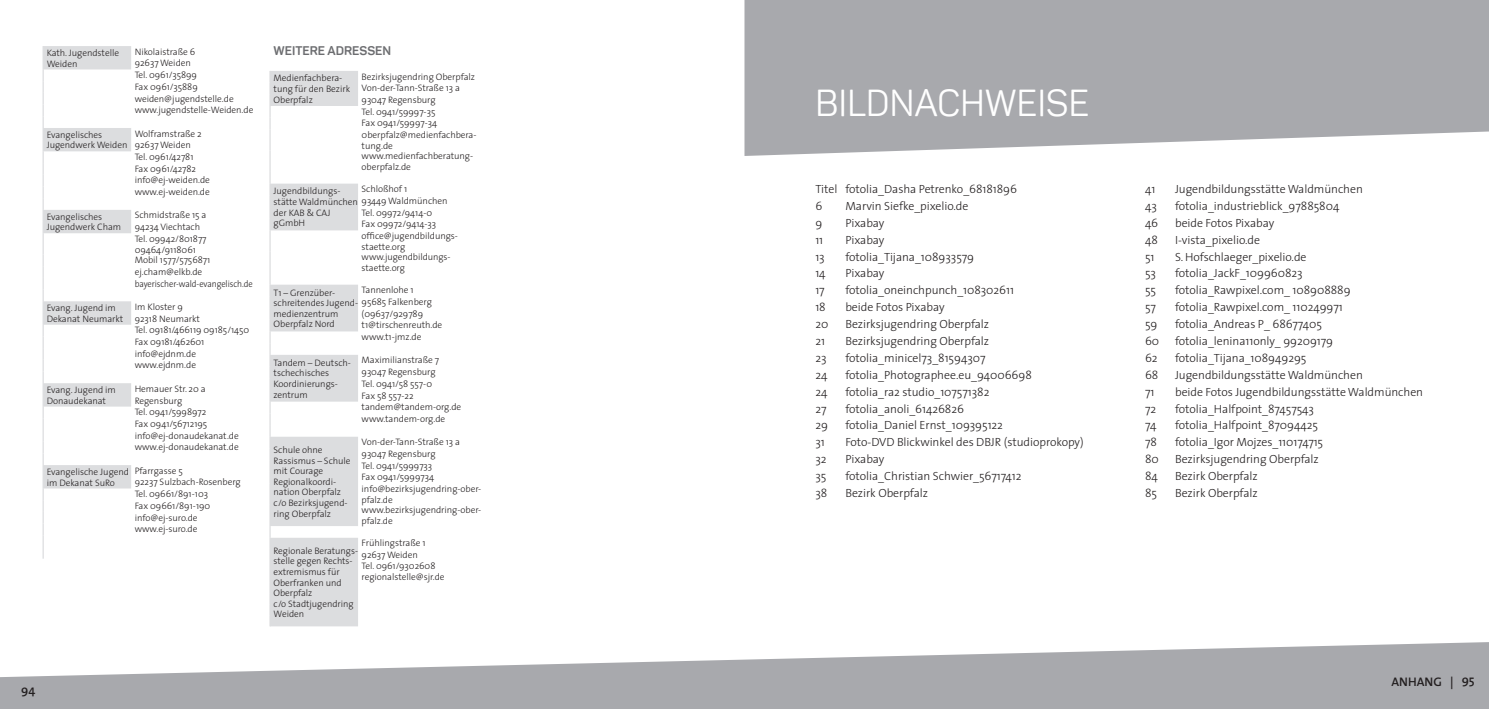
<style>
.page{position:relative;width:1489px;height:709px;background:#fff}
.page>*{position:absolute;margin:0;border:0;box-sizing:border-box;transform-origin:0 0}
.t1{font:37.5px "Panton";color:#fff;scale:.95 1}
.t2{font:700 12.5px "Panton";color:#6c6d70}
.t3{font:600 12.5px "The Sans";color:#231f20}
.t4{font:300 11.88px/16.9px "The Sans";letter-spacing:-.005em;color:#231f20}
.t5{font:300 9.38px/11.8px "The Sans";letter-spacing:-.005em;color:#231f20}
</style>
<div class="page">
<svg style="left:744px;top:0;width:744px;height:156px;background:#aeafb3"></svg>
<svg style="left:43px;top:46px;width:88px;height:512px"></svg>
<svg style="left:271px;top:71px;width:87px;height:555px;fill:#dcdddf"></svg>
<svg style="left:269px;top:71px;width:2px;height:58px"></svg>
<hr style="left:269px;top:129px;width:2px;height:22px;background:#dcdddf">
<hr style="left:269px;top:151px;width:2px;height:21px;background:#dcdddf">
<svg style="left:269px;top:172px;width:2px;height:58px"></svg>
<hr style="left:269px;top:230px;width:2px;height:22px;background:#dcdddf">
<hr style="left:269px;top:252px;width:2px;height:21px;background:#dcdddf">
<svg style="left:269px;top:273px;width:2px;height:210px"></svg>
<hr style="left:269px;top:483px;width:2px;height:22px;background:#dcdddf">
<hr style="left:269px;top:505px;width:2px;height:21px;background:#dcdddf">
<svg style="left:269px;top:526px;width:2px;height:100px"></svg>
<svg style="left:0;top:642px;width:1488px;height:67px"></svg>
<p class="t5" style="left:47px;top:47px;width:74px;line-height:10.6px">Kath. Jugendstelle<br>Weiden</p>
<p class="t5" style="left:135px;top:45px;width:120px">Nikolaistraße 6<br>92637 Weiden<br>Tel. 0961/35899<br>Fax 0961/35889 weiden@jugendstelle.de www.jugendstelle-Weiden.de</p>
<p class="t5" style="left:47px;top:129px;width:82px;line-height:10.6px">Evangelisches<br>Jugendwerk Weiden</p>
<p class="t5" style="left:135px;top:127px;width:77px">Wolframstraße 2<br>92637 Weiden<br>Tel. 0961/42781<br>Fax 0961/42782 info@ej-weiden.de www.ej-weiden.de</p>
<p class="t5" style="left:47px;top:211px;width:76px;line-height:10.6px">Evangelisches<br>Jugendwerk Cham</p>
<p class="t5" style="left:135px;top:209px;width:73px">Schmidstraße 15 a<br>94234 Viechtach<br>Tel. 09942/801877</p>
<p class="t5" style="left:135px;top:244px;width:77px;line-height:10.6px">09464/9118061<br>Mobil 1577/5756871</p>
<p class="t5" style="left:135px;top:265px;width:120px">ej.cham@elkb.de bayerischer-wald-evangelisch.de</p>
<p class="t5" style="left:47px;top:302px;width:78px;line-height:10.6px">Evang. Jugend im<br>Dekanat Neumarkt</p>
<p class="t5" style="left:135px;top:300px;width:116px">Im Kloster 9<br>92318 Neumarkt<br>Tel. 09181/466119 09185/1450<br>Fax 09181/462601 info@ejdnm.de www.ejdnm.de</p>
<p class="t5" style="left:47px;top:384px;width:71px;line-height:10.6px">Evang. Jugend im<br>Donaudekanat</p>
<p class="t5" style="left:135px;top:382px;width:106px">Hemauer Str. 20 a<br>Regensburg<br>Tel. 0941/5998972<br>Fax 0941/56712195 info@ej-donaudekanat.de www.ej-donaudekanat.de</p>
<p class="t5" style="left:47px;top:466px;width:84px;line-height:10.6px">Evangelische Jugend im Dekanat SuRo</p>
<p class="t5" style="left:135px;top:464px;width:107px">Pfarrgasse 5<br>92237 Sulzbach-Rosenberg<br>Tel. 09661/891-103<br>Fax 09661/891-190 info@ej-suro.de www.ej-suro.de</p>
<h2 class="t2" style="left:273px;top:43px;width:119px">WEITERE ADRESSEN</h2>
<p class="t5" style="left:273px;top:72px;width:78px;line-height:10.6px">Medienfachbera&shy;tung für den Bezirk<br>Oberpfalz</p>
<p class="t5" style="left:361px;top:70px;width:116px">Bezirksjugendring Oberpfalz<br>Von-der-Tann-Straße 13 a<br>93047 Regensburg<br>Tel. 0941/59997-35<br>Fax 0941/59997-34<br>0berpfalz@medienfachbera-</p>
<p class="t5" style="left:361px;top:140px;width:113px;line-height:10.6px">tung.de www.medienfachberatung&shy;oberpfalz.de</p>
<p class="t5" style="left:273px;top:186px;width:86px;line-height:10.6px">Jugendbildungs&shy;stätte Waldmünchen der KAB &amp; CAJ gGmbH</p>
<p class="t5" style="left:361px;top:183px;width:98px">Schloßhof 1<br>93449 Waldmünchen<br>Tel. 09972/9414-0<br>Fax 09972/9414-33 office@jugendbildungs-</p>
<p class="t5" style="left:361px;top:241px;width:90px;line-height:10.6px">staette.org www.jugendbildungs&shy;staette.org</p>
<p class="t5" style="left:273px;top:287px;width:86px;line-height:10.6px">T1 – Grenzüber&shy;schreitendes Jugend&shy;medienzentrum<br>Oberpfalz Nord</p>
<p class="t5" style="left:361px;top:284px;width:82px">Tannenlohe 1<br>95685 Falkenberg (09637/929789 t1@tirschenreuth.de www.t1-jmz.de</p>
<p class="t5" style="left:273px;top:357px;width:79px;line-height:10.6px">Tandem – Deutsch&shy;tschechisches<br>Koordinierungs&shy;zentrum</p>
<p class="t5" style="left:361px;top:354px;width:101px">Maximilianstraße 7<br>93047 Regensburg<br>Tel. 0941/58 557-0<br>Fax 58 557-22 tandem@tandem-org.de www.tandem-org.de</p>
<p class="t5" style="left:273px;top:444px;width:78px;line-height:10.6px">Schule ohne<br>Rassismus – Schule mit Courage<br>Regionalkoordi&shy;nation Oberpfalz c/o Bezirksjugend&shy;ring Oberpfalz</p>
<p class="t5" style="left:361px;top:436px;width:121px">Von-der-Tann-Straße 13 a<br>93047 Regensburg<br>Tel. 0941/5999733<br>Fax 0941/5999734 info@bezirksjugendring-ober-</p>
<p class="t5" style="left:361px;top:494px;width:121px;line-height:10.6px">pfalz.de www.bezirksjugendring-ober&shy;pfalz.de</p>
<p class="t5" style="left:273px;top:545px;width:86px;line-height:10.6px">Regionale Beratungs&shy;stelle gegen Rechts&shy;extremismus für<br>Oberfranken und<br>Oberpfalz<br>c/o Stadtjugendring<br>Weiden</p>
<p class="t5" style="left:361px;top:537px;width:84px;line-height:11.1px">Frühlingstraße 1<br>92637 Weiden<br>Tel. 0961/9302608 regionalstelle@sjr.de</p>
<h2 class="t3" style="left:21px;top:679px;width:16px">94</h2>
<h1 class="t1" style="left:815px;top:80px;width:22px">BILDNA</h1>
<h1 class="t1" style="left:937px;top:80px;width:103px">CHWEISE</h1>
<p class="t4" style="left:815px;top:180px;width:203px">Titel fotolia_Dasha Petrenko_68181896<br>6</p>
<p class="t4" style="left:845px;top:197px;width:124px">Marvin Siefke_pixelio.de</p>
<p class="t4" style="left:815px;top:214px;width:8px">9</p>
<p class="t4" style="left:845px;top:214px;width:40px">Pixabay</p>
<p class="t4" style="left:815px;top:231px;width:9px">11</p>
<p class="t4" style="left:845px;top:231px;width:40px">Pixabay</p>
<p class="t4" style="left:815px;top:248px;width:11px">13</p>
<p class="t4" style="left:845px;top:248px;width:130px">fotolia_Tijana_108933579</p>
<p class="t4" style="left:815px;top:264px;width:12px">14</p>
<p class="t4" style="left:845px;top:264px;width:40px">Pixabay</p>
<p class="t4" style="left:815px;top:281px;width:11px">17</p>
<p class="t4" style="left:845px;top:281px;width:170px">fotolia_oneinchpunch_108302611</p>
<p class="t4" style="left:815px;top:298px;width:12px">18</p>
<p class="t4" style="left:845px;top:298px;width:101px">beide Fotos Pixabay</p>
<p class="t4" style="left:815px;top:315px;width:15px">20</p>
<p class="t4" style="left:845px;top:315px;width:145px">Bezirksjugendring Oberpfalz</p>
<p class="t4" style="left:815px;top:332px;width:11px">21</p>
<p class="t4" style="left:845px;top:332px;width:145px">Bezirksjugendring Oberpfalz</p>
<p class="t4" style="left:815px;top:349px;width:13px">23</p>
<p class="t4" style="left:845px;top:349px;width:142px">fotolia_minicel73_81594307</p>
<p class="t4" style="left:815px;top:366px;width:14px">24</p>
<p class="t4" style="left:845px;top:366px;width:188px">fotolia_Photographee.eu_94006698</p>
<p class="t4" style="left:815px;top:383px;width:14px">24</p>
<p class="t4" style="left:845px;top:383px;width:145px">fotolia_ra2 studio_107571382</p>
<p class="t4" style="left:815px;top:399px;width:13px">27</p>
<p class="t4" style="left:845px;top:399px;width:120px">fotolia_anoli_61426826</p>
<p class="t4" style="left:815px;top:416px;width:14px">29</p>
<p class="t4" style="left:845px;top:416px;width:159px">fotolia_Daniel Ernst_109395122</p>
<p class="t4" style="left:815px;top:433px;width:11px">31</p>
<p class="t4" style="left:845px;top:433px;width:240px">Foto-DVD Blickwinkel des DBJR (studioprokopy)</p>
<p class="t4" style="left:815px;top:450px;width:13px">32</p>
<p class="t4" style="left:845px;top:450px;width:40px">Pixabay</p>
<p class="t4" style="left:815px;top:467px;width:13px">35</p>
<p class="t4" style="left:845px;top:467px;width:178px">fotolia_Christian Schwier_56717412</p>
<p class="t4" style="left:815px;top:484px;width:13px">38</p>
<p class="t4" style="left:845px;top:484px;width:84px">Bezirk Oberpfalz</p>
<p class="t4" style="left:1144px;top:180px;width:12px">41</p>
<p class="t4" style="left:1174px;top:180px;width:189px">Jugendbildungsstätte Waldmünchen</p>
<p class="t4" style="left:1144px;top:197px;width:13px">43</p>
<p class="t4" style="left:1174px;top:197px;width:166px">fotolia_industrieblick_97885804</p>
<p class="t4" style="left:1144px;top:214px;width:15px">46</p>
<p class="t4" style="left:1174px;top:214px;width:101px">beide Fotos Pixabay</p>
<p class="t4" style="left:1144px;top:231px;width:14px">48</p>
<p class="t4" style="left:1174px;top:231px;width:86px">I-vista_pixelio.de</p>
<p class="t4" style="left:1144px;top:248px;width:11px">51</p>
<p class="t4" style="left:1174px;top:248px;width:133px">S. Hofschlaeger_pixelio.de</p>
<p class="t4" style="left:1144px;top:264px;width:13px">53</p>
<p class="t4" style="left:1174px;top:264px;width:129px">fotolia_JackF_109960823</p>
<p class="t4" style="left:1144px;top:281px;width:13px">55</p>
<p class="t4" style="left:1174px;top:281px;width:177px">fotolia_Rawpixel.com_ 108908889</p>
<p class="t4" style="left:1144px;top:298px;width:12px">57</p>
<p class="t4" style="left:1174px;top:298px;width:169px">fotolia_Rawpixel.com_ 110249971</p>
<p class="t4" style="left:1144px;top:315px;width:14px">59</p>
<p class="t4" style="left:1174px;top:315px;width:148px">fotolia_Andreas P_ 68677405</p>
<p class="t4" style="left:1144px;top:332px;width:16px">60</p>
<p class="t4" style="left:1174px;top:332px;width:159px">fotolia_lenina11only_ 99209179</p>
<p class="t4" style="left:1144px;top:349px;width:14px">62</p>
<p class="t4" style="left:1174px;top:349px;width:133px">fotolia_Tijana_108949295</p>
<p class="t4" style="left:1144px;top:366px;width:15px">68</p>
<p class="t4" style="left:1174px;top:366px;width:189px">Jugendbildungsstätte Waldmünchen</p>
<p class="t4" style="left:1144px;top:383px;width:11px">71</p>
<p class="t4" style="left:1174px;top:383px;width:249px">beide Fotos Jugendbildungsstätte Waldmünchen</p>
<p class="t4" style="left:1144px;top:399px;width:13px">72</p>
<p class="t4" style="left:1174px;top:399px;width:140px">fotolia_Halfpoint_87457543</p>
<p class="t4" style="left:1144px;top:416px;width:13px">74</p>
<p class="t4" style="left:1174px;top:416px;width:144px">fotolia_Halfpoint_87094425</p>
<p class="t4" style="left:1144px;top:433px;width:13px">78</p>
<p class="t4" style="left:1174px;top:433px;width:150px">fotolia_Igor Mojzes_110174715</p>
<p class="t4" style="left:1144px;top:450px;width:15px">80</p>
<p class="t4" style="left:1174px;top:450px;width:145px">Bezirksjugendring Oberpfalz</p>
<p class="t4" style="left:1144px;top:467px;width:14px">84</p>
<p class="t4" style="left:1174px;top:467px;width:84px">Bezirk Oberpfalz</p>
<p class="t4" style="left:1144px;top:484px;width:14px">85</p>
<p class="t4" style="left:1174px;top:484px;width:84px">Bezirk Oberpfalz</p>
<h2 class="t3" style="left:1391px;top:671px;width:85px">ANHANG | 95</h2>
</div>
